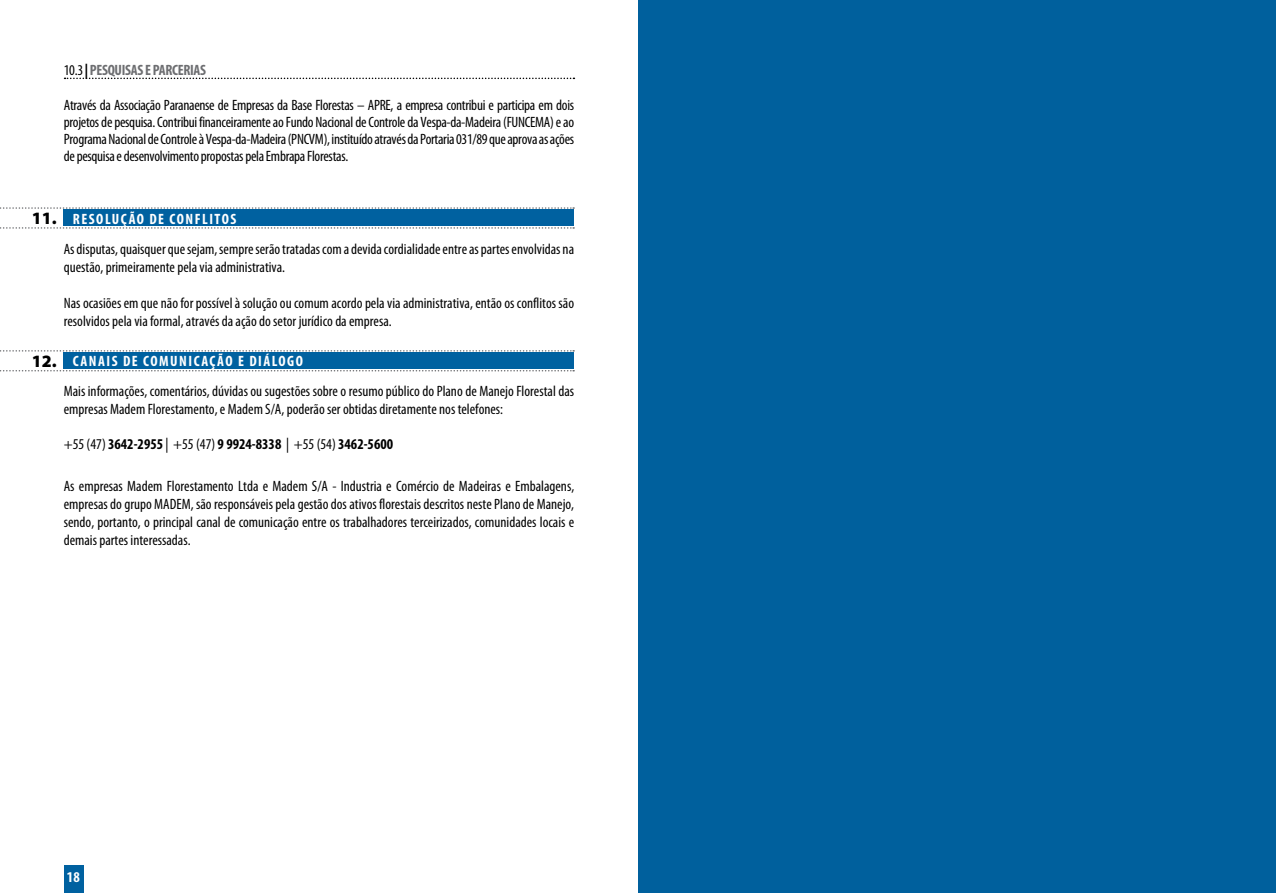
<style>
.page{position:relative;width:1276px;height:893px;background:#fff}
.page>*{position:absolute;margin:0;border:0;box-sizing:border-box;transform-origin:0 0}
.t1{font:900 17.4px "Myriad Pro";color:#000}
.t2{font:condensed 15px/18px "Myriad Pro";color:#000}
.t3{font:700 condensed 15px "Myriad Pro";color:#000}
.t4{font:700 condensed 15px "Myriad Pro";letter-spacing:.1em;color:#fff}
.t5{font:700 condensed 15px "Myriad Pro";letter-spacing:-.02em;color:#6d6e71}
.s1{font-weight:400;color:#000}
.s2{color:#000}
.s3{font-weight:400}
</style>
<div class="page">
<div style="left:63px;top:209px;width:511px;height:17px;background:#0061a0"></div>
<div style="left:63px;top:352px;width:511px;height:17px;background:#0061a0"></div>
<svg style="left:0;top:207px;width:574px;height:2px"></svg>
<svg style="left:0;top:350px;width:574px;height:2px"></svg>
<svg style="left:0;top:227px;width:574px;height:2px"></svg>
<svg style="left:0;top:370px;width:574px;height:1px"></svg>
<div style="left:64px;top:866px;width:19px;height:27px;background:#0061a0"></div>
<svg style="left:65px;top:78px;width:509px;height:1px"></svg>
<div style="left:638px;top:0;width:638px;height:893px;background:#00609d"></div>
<p class="t5" style="left:64px;top:61px;width:144px"><span class="s1">10.3</span> <span class="s2">|</span> PESQUISAS E PARCERIAS</p>
<p class="t2" style="left:64px;top:96px;width:512px;line-height:17.2px;text-align:justify">Através da Associação Paranaense de Empresas da Base Florestas – APRE, a empresa contribui e participa em dois projetos de pesquisa. Contribui financeiramente ao Fundo Nacional de Controle da Vespa-da-Madeira (FUNCEMA) e ao Programa Nacional de Controle à Vespa-da-Madeira (PNCVM), instituído através da Portaria 031/89 que aprova as ações de pesquisa e desenvolvimento propostas pela Embrapa Florestas.</p>
<p class="t1" style="left:32px;top:208px;width:26px">11.</p>
<p class="t4" style="left:73px;top:209px;width:165px">RESOLUÇÃO DE CONFLITOS</p>
<p class="t2" style="left:64px;top:241px;width:512px">As disputas, quaisquer que sejam, sempre serão tratadas com a devida cordialidade entre as partes envolvidas na questão, primeiramente pela via administrativa.</p>
<p class="t2" style="left:64px;top:295px;width:512px">Nas ocasiões em que não for possível à solução ou comum acordo pela via administrativa, então os conflitos são resolvidos pela via formal, através da ação do setor jurídico da empresa.</p>
<p class="t1" style="left:32px;top:351px;width:26px">12.</p>
<p class="t4" style="left:73px;top:352px;width:232px">CANAIS DE COMUNICAÇÃO E DIÁLOGO</p>
<p class="t2" style="left:64px;top:383px;width:512px">Mais informações, comentários, dúvidas ou sugestões sobre o resumo público do Plano de Manejo Florestal das empresas Madem Florestamento, e Madem S/A, poderão ser obtidas diretamente nos telefones:</p>
<p class="t3" style="left:64px;top:435px;width:331px"><span class="s3">+55 (47)</span> 3642-2955 <span class="s3">| +55 (47)</span> 9 9924-8338 <span class="s3">| +55 (54)</span> 3462-5600</p>
<p class="t2" style="left:64px;top:477px;width:512px;text-align:justify">As empresas Madem Florestamento Ltda e Madem S/A - Industria e Comércio de Madeiras e Embalagens, empresas do grupo MADEM, são responsáveis pela gestão dos ativos florestais descritos neste Plano de Manejo, sendo, portanto, o principal canal de comunicação entre os trabalhadores terceirizados, comunidades locais e demais partes interessadas.</p>
<p class="t4" style="left:67px;top:867px;width:15px">18</p>
</div>
